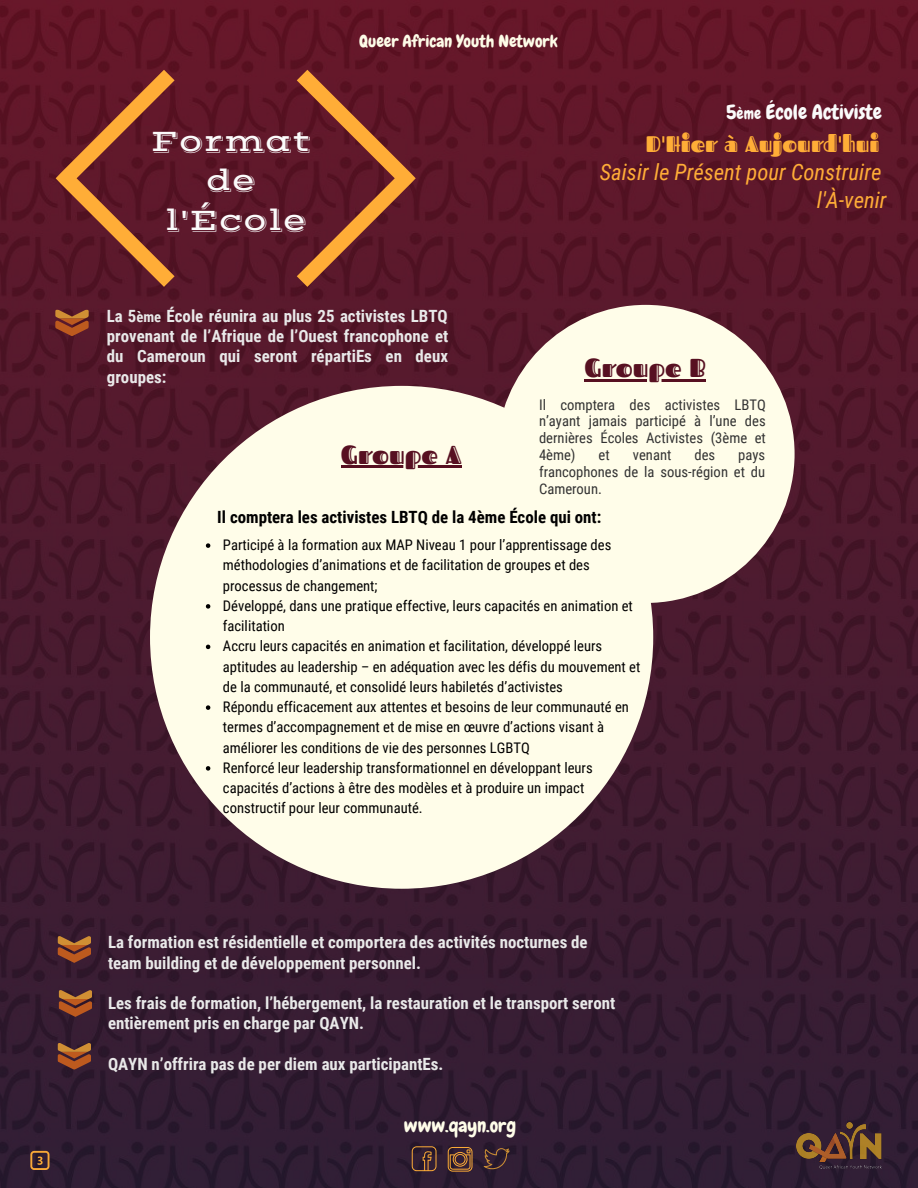
<style>
.page{position:relative;width:918px;height:1188px;background:#fff}
.page>*{position:absolute;margin:0;border:0;box-sizing:border-box;transform-origin:0 0}
.t1{font:31.5px/39.3px "Vast Shadow";color:#fbfbfb;text-align:center}
.t2{font:25.8px "Fascinate Inline";color:#571021}
.t3{font:italic 22.5px/28.2px "Roboto Condensed";color:#ffad37;text-align:right}
.t4{font:22.5px "Fascinate Inline";color:#ffad37}
.t5{font:20.25px "Chewy";color:#fbfbfb}
.t6{font:19.2px "Chewy";color:#fffde9}
.t7{font:700 16.8px/20.2px "Roboto Condensed";color:#e9e9e9}
.t8{font:700 16.8px "Roboto Condensed";color:#000}
.t9{font:16.8px "Chewy";color:#fefce8}
.t10{font:14.7px/20.2px "Roboto Condensed";color:#000}
.t11{font:14.7px/16.8px "Roboto Condensed";color:#333;text-align:justify}
.s1{font-size:15.75px}
.s2{font-size:14.7px}
</style>
<div class="page">
<img style="left:0;top:0;width:918px;height:1188px">
<img style="left:796px;top:1123px;width:86px;height:47px">
<div style="left:497px;top:305px;width:298px;height:298px;background:#fffde9;border-radius:50%"></div>
<div style="left:150px;top:386px;width:503px;height:503px;background:#fffde9;border-radius:50%"></div>
<hr style="left:585px;top:379px;width:121px;height:2px;background:#571021">
<svg style="left:206px;top:543px;width:4px;height:5px"></svg>
<svg style="left:206px;top:604px;width:4px;height:5px"></svg>
<svg style="left:206px;top:645px;width:4px;height:4px"></svg>
<svg style="left:206px;top:705px;width:4px;height:5px"></svg>
<svg style="left:206px;top:766px;width:4px;height:5px"></svg>
<svg style="left:57px;top:936px;width:34px;height:27px"></svg>
<svg style="left:412px;top:1146px;width:24px;height:25px"></svg>
<svg style="left:448px;top:1147px;width:24px;height:25px"></svg>
<svg style="left:484px;top:1148px;width:26px;height:21px"></svg>
<hr style="left:341px;top:466px;width:121px;height:2px;background:#571021">
<svg style="left:58px;top:990px;width:34px;height:27px"></svg>
<svg style="left:57px;top:1043px;width:34px;height:27px"></svg>
<svg style="left:55px;top:309px;width:34px;height:27px"></svg>
<svg style="left:30px;top:1151px;width:20px;height:19px"></svg>
<svg style="left:56px;top:70px;width:360px;height:217px;background:#6d262a"></svg>
<h1 class="t1" style="left:151px;top:122px;width:162px">Format de l'École</h1>
<p class="t9" style="left:359px;top:31px;width:200px">Queer African Youth Network</p>
<h3 class="t5" style="left:726px;top:99px;width:157px">5<span class="s1">ème</span> École Activiste</h3>
<h3 class="t4" style="left:646px;top:129px;width:235px">D'Hier à Aujourd'hui</h3>
<h3 class="t3" style="left:600px;top:157px;width:288px">Saisir le Présent pour Construire l'À-venir</h3>
<p class="t7" style="left:107px;top:305px;width:343px;text-align:justify">La 5<span class="s2">ème</span> École réunira au plus 25 activistes LBTQ provenant de l’Afrique de l’Ouest francophone et du Cameroun qui seront répartiEs en deux groupes:</p>
<h2 class="t2" style="left:585px;top:350px;width:123px">Groupe B</h2>
<p class="t11" style="left:539px;top:395px;width:228px">Il comptera des activistes LBTQ n’ayant jamais participé à l’une des dernières Écoles Activistes (3ème et 4ème)</p>
<h2 class="t2" style="left:341px;top:437px;width:122px">Groupe A</h2>
<p class="t11" style="left:599px;top:446px;width:13px">et</p>
<p class="t11" style="left:633px;top:446px;width:40px">venant</p>
<p class="t11" style="left:694px;top:446px;width:22px">des</p>
<p class="t11" style="left:539px;top:446px;width:228px;text-indent:199px">pays francophones de la sous-région et du Cameroun.</p>
<p class="t8" style="left:217px;top:505px;width:386px">Il comptera les activistes LBTQ de la 4ème École qui ont:</p>
<p class="t10" style="left:223px;top:534px;width:419px">Participé à la formation aux MAP Niveau 1 pour l’apprentissage des méthodologies d’animations et de facilitation de groupes et des processus de changement;<br>Développé, dans une pratique effective, leurs capacités en animation et facilitation<br>Accru leurs capacités en animation et facilitation, développé leurs aptitudes au leadership – en adéquation avec les défis du mouvement et de la communauté, et consolidé leurs habiletés d’activistes<br>Répondu efficacement aux attentes et besoins de leur communauté en termes d’accompagnement et de mise en œuvre d’actions visant à améliorer les conditions de vie des personnes LGBTQ<br>Renforcé leur leadership transformationnel en développant leurs capacités d’actions à être des modèles et à produire un impact constructif pour leur communauté.</p>
<p class="t7" style="left:108px;top:932px;width:481px">La formation est résidentielle et comportera des activités nocturnes de team building et de développement personnel.</p>
<p class="t7" style="left:108px;top:992px;width:509px">Les frais de formation, l’hébergement, la restauration et le transport seront entièrement pris en charge par QAYN.</p>
<p class="t7" style="left:108px;top:1053px;width:337px">QAYN n’offrira pas de per diem aux participantEs.</p>
<h3 class="t6" style="left:404px;top:1113px;width:114px">www.qayn.org</h3>
</div>
